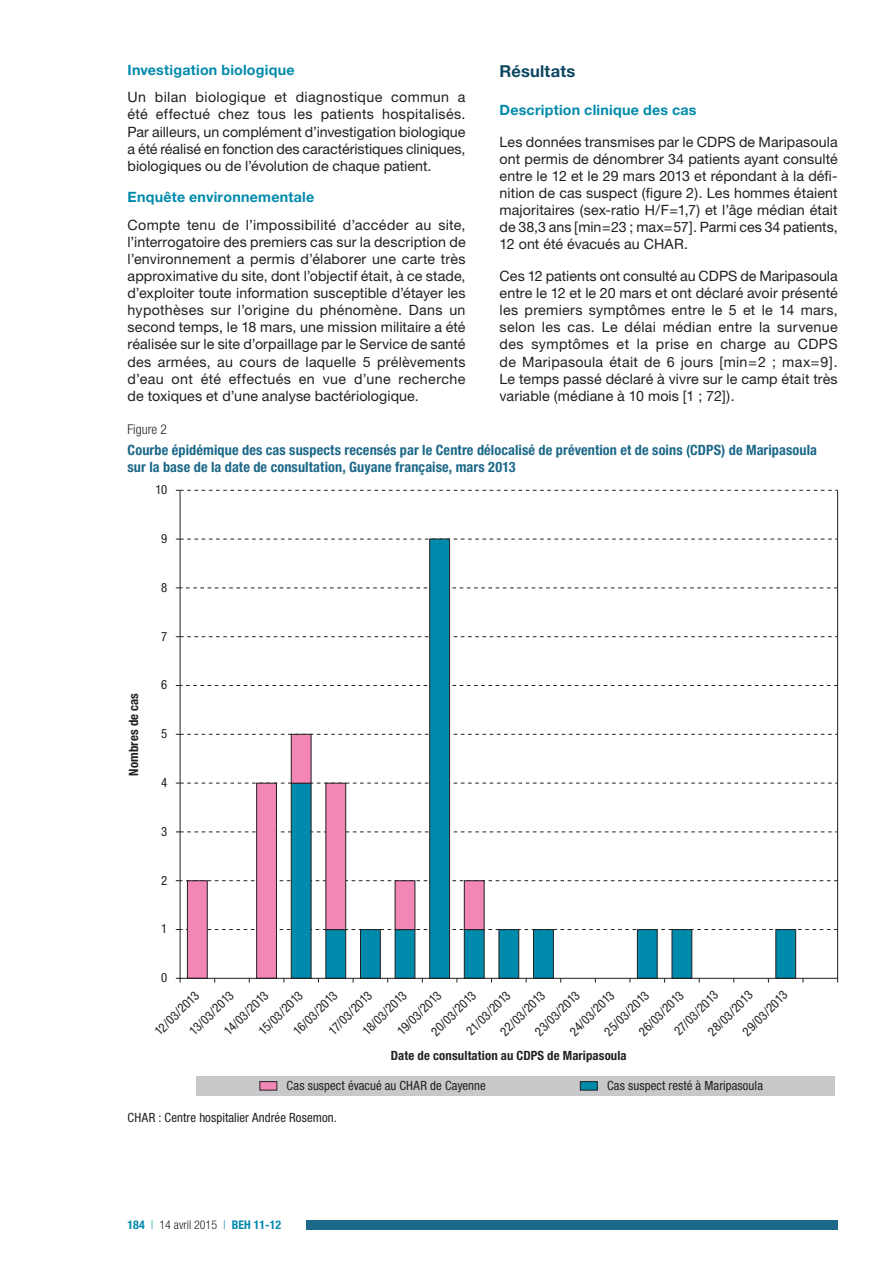
<style>
.page{position:relative;width:893px;height:1263px;background:#fff}
.page>*{position:absolute;margin:0;border:0;box-sizing:border-box;transform-origin:0 0}
.t1{font:700 16.5px "Helvetica Neue";letter-spacing:.01em;color:#0b4660}
.t2{font:14.25px/17.1px "Helvetica Neue";letter-spacing:.005em;color:#231f20;text-align:justify}
.t3{font:700 condensed 14.25px/17.1px "Helvetica Neue LT Std";letter-spacing:.01em;color:#1c6889}
.t4{font:700 14.25px "Helvetica Neue";letter-spacing:.015em;color:#008aac}
.t5{font:300 condensed 13.5px "Helvetica Neue LT Std";color:#231f20}
.t6{font:condensed 12.75px "Helvetica Neue LT Std";letter-spacing:.005em;color:#231f20}
.t7{font:700 condensed 12.75px "Helvetica Neue LT Std";letter-spacing:.01em;color:#231f20}
.t8{font:700 condensed 12px "Helvetica Neue";color:#008aac}
.s1{font-family:"Helvetica Neue LT Std";font-weight:300}
.s2{font-family:"Helvetica Neue LT Std";font-weight:300;color:#231f20}
</style>
<div class="page">
<div style="left:306px;top:1220px;width:532px;height:10px;background:#1c6889"></div>
<svg style="left:291px;top:538px;width:505px;height:440px"></svg>
<svg style="left:187px;top:735px;width:298px;height:243px"></svg>
<div style="left:196px;top:1076px;width:639px;height:19px;background:#c7c8ca"></div>
<svg style="left:176px;top:490px;width:661px;height:1px"></svg>
<svg style="left:176px;top:539px;width:661px;height:1px"></svg>
<svg style="left:176px;top:588px;width:661px;height:1px"></svg>
<svg style="left:176px;top:636px;width:661px;height:1px"></svg>
<svg style="left:176px;top:685px;width:661px;height:1px"></svg>
<svg style="left:176px;top:734px;width:661px;height:1px"></svg>
<svg style="left:176px;top:783px;width:661px;height:1px"></svg>
<svg style="left:176px;top:832px;width:661px;height:1px"></svg>
<svg style="left:176px;top:880px;width:661px;height:1px"></svg>
<svg style="left:176px;top:929px;width:661px;height:1px"></svg>
<hr style="left:180px;top:490px;width:1px;height:488px;background:#231f20">
<hr style="left:837px;top:490px;width:1px;height:488px;background:#231f20">
<hr style="left:180px;top:978px;width:658px;height:1px;background:#231f20">
<div style="left:260px;top:1081px;width:17px;height:9px;background:#f287b6;border:1px solid #231f20"></div>
<div style="left:580px;top:1081px;width:18px;height:9px;background:#008aac;border:1px solid #231f20"></div>
<p class="t4" style="left:128px;top:61px;width:168px">Investigation biologique</p>
<p class="t2" style="left:128px;top:88px;width:340px">Un bilan biologique et diagnostique commun a été effectué chez tous les patients hospitalisés.<br>Par ailleurs, un complément d’investigation biologique a été réalisé en fonction des caractéristiques cliniques, biologiques ou de l’évolution de chaque patient.</p>
<p class="t4" style="left:128px;top:188px;width:188px">Enquête environnementale</p>
<p class="t2" style="left:128px;top:216px;width:340px">Compte tenu de l’impossibilité d’accéder au site, l’interrogatoire des premiers cas sur la description de l’environnement a permis d’élaborer une carte très approximative du site, dont l’objectif était, à ce stade, d’exploiter toute information susceptible d’étayer les hypothèses sur l’origine du phénomène. Dans un second temps, le 18 mars, une mission militaire a été réalisée sur le site d’orpaillage par le Service de santé des armées, au cours de laquelle 5 -prélèvements d’eau ont été effectués en vue d’une recherche de toxiques et d’une analyse bactériologique.</p>
<p class="t1" style="left:500px;top:61px;width:77px">Résultats</p>
<p class="t4" style="left:500px;top:101px;width:198px">Description clinique des cas</p>
<p class="t2" style="left:500px;top:133px;width:340px">Les données transmises par le CDPS de Maripasoula ont permis de dénombrer 34 patients ayant consulté entre le 12 et le 29 mars 2013 et répondant à la défi&shy;nition de cas suspect (figure 2). Les hommes étaient majoritaires (sex-ratio H/F=1,7) et l’âge médian était de 38,3 ans [min=23 ; max=57]. Parmi ces 34 patients, 12 ont été évacués au CHAR.</p>
<p class="t2" style="left:500px;top:267px;width:340px">Ces 12 patients ont consulté au CDPS de Maripasoula entre le 12 et le 20 mars et ont déclaré avoir présenté les premiers symptômes entre le 5 et le 14 mars, selon les cas. Le délai médian entre la survenue des symptômes et la prise en charge au CDPS de Maripasoula était de 6 jours [min=2 ; max=9].<br>Le temps passé déclaré à vivre sur le camp était très variable (médiane à 10 mois [1 ; 72]).</p>
<p class="t5" style="left:128px;top:421px;width:41px">Figure 2</p>
<p class="t3" style="left:128px;top:441px;width:691px">Courbe épidémique des cas suspects recensés par le Centre délocalisé de prévention et de soins (CDPS) de Maripasoula sur la base de la date de consultation, Guyane française, mars 2013</p>
<p class="t6" style="left:155px;top:482px;width:13px">10</p>
<p class="t6" style="left:161px;top:531px;width:8px">9</p>
<p class="t6" style="left:161px;top:580px;width:8px">8</p>
<p class="t6" style="left:161px;top:629px;width:8px">7</p>
<p class="t7" style="left:126px;top:776px;width:84px;rotate:-90deg">Nombres de cas</p>
<p class="t6" style="left:161px;top:677px;width:8px">6</p>
<p class="t6" style="left:161px;top:726px;width:8px">5</p>
<p class="t6" style="left:161px;top:775px;width:8px">4</p>
<p class="t6" style="left:161px;top:824px;width:8px">3</p>
<p class="t6" style="left:161px;top:873px;width:8px">2</p>
<p class="t6" style="left:161px;top:921px;width:8px">1</p>
<p class="t6" style="left:161px;top:970px;width:8px">0</p>
<p class="t6" style="left:671px;top:1028px;width:58px;rotate:-45deg">27/03/2013</p>
<p class="t6" style="left:705px;top:1028px;width:59px;rotate:-45deg">28/03/2013</p>
<p class="t6" style="left:739px;top:1028px;width:59px;rotate:-45deg">29/03/2013</p>
<p class="t6" style="left:497px;top:1028px;width:59px;rotate:-45deg">22/03/2013</p>
<p class="t6" style="left:601px;top:1028px;width:59px;rotate:-45deg">25/03/2013</p>
<p class="t6" style="left:532px;top:1028px;width:59px;rotate:-45deg">23/03/2013</p>
<p class="t6" style="left:636px;top:1028px;width:59px;rotate:-45deg">26/03/2013</p>
<p class="t6" style="left:463px;top:1028px;width:58px;rotate:-45deg">21/03/2013</p>
<p class="t6" style="left:394px;top:1028px;width:58px;rotate:-45deg">19/03/2013</p>
<p class="t6" style="left:428px;top:1028px;width:59px;rotate:-45deg">20/03/2013</p>
<p class="t6" style="left:567px;top:1028px;width:59px;rotate:-45deg">24/03/2013</p>
<p class="t6" style="left:359px;top:1028px;width:58px;rotate:-45deg">18/03/2013</p>
<p class="t6" style="left:255px;top:1028px;width:58px;rotate:-45deg">15/03/2013</p>
<p class="t6" style="left:325px;top:1027px;width:57px;rotate:-45deg">17/03/2013</p>
<p class="t6" style="left:221px;top:1028px;width:58px;rotate:-45deg">14/03/2013</p>
<p class="t6" style="left:290px;top:1028px;width:58px;rotate:-45deg">16/03/2013</p>
<p class="t6" style="left:186px;top:1028px;width:58px;rotate:-45deg">13/03/2013</p>
<p class="t6" style="left:151px;top:1028px;width:58px;rotate:-45deg">12/03/2013</p>
<p class="t7" style="left:391px;top:1048px;width:237px">Date de consultation au CDPS de Maripasoula</p>
<p class="t6" style="left:287px;top:1078px;width:201px">Cas suspect évacué au CHAR de Cayenne</p>
<p class="t6" style="left:607px;top:1078px;width:157px">Cas suspect resté à Maripasoula</p>
<p class="t6" style="left:128px;top:1110px;width:211px">CHAR : Centre hospitalier Andrée Rosemon.</p>
<p class="t8" style="left:128px;top:1218px;width:155px">184 <span class="s1">|</span> <span class="s2">14 avril 2015</span> <span class="s1">|</span> BEH 11-12</p>
</div>
